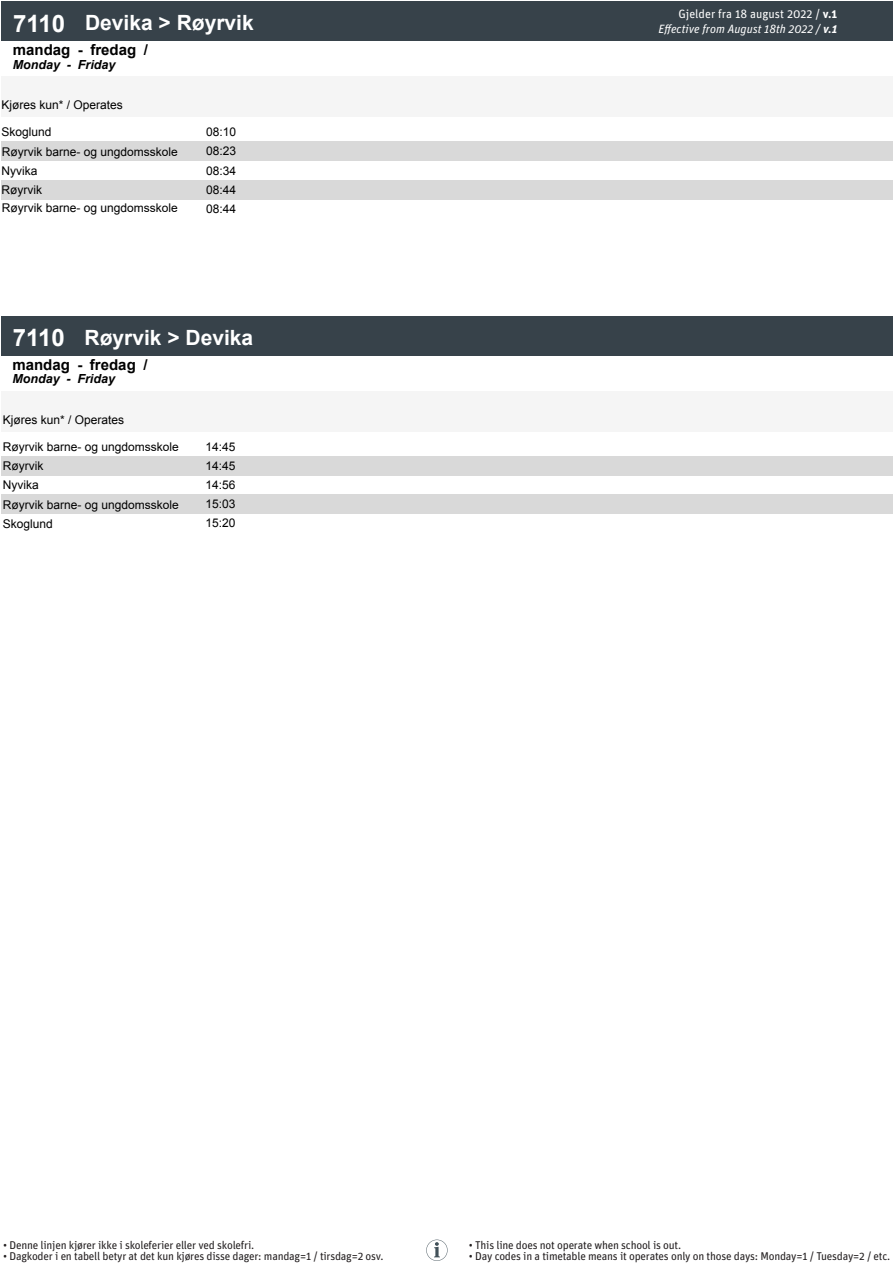
<style>
.page{position:relative;width:893px;height:1263px;background:#fff}
.page>*{position:absolute;margin:0;border:0;box-sizing:border-box;transform-origin:0 0}
.t1{font:700 21px "Arial";color:#fff}
.t2{font:700 15px "Arial";color:#000}
.t3{font:italic 700 12.45px "Arial";color:#000}
.t4{font:12px/19.2px "Arial";color:#000;text-align:justify}
.t5{font:italic 12px/14.4px "Unit Pro";color:#fff;text-align:right}
.t6{font:11.25px "Unit Pro";letter-spacing:-.02em;color:#231f20}
.s1{font-size:24px}
.s2{font-style:normal}
.s3{font-weight:700;font-style:normal}
.s4{font-weight:700}
</style>
<div class="page">
<div style="left:2px;top:77px;width:191px;height:40px;background:#f5f5f5"></div>
<div style="left:193px;top:77px;width:56px;height:40px;background:#f5f5f5"></div>
<div style="left:249px;top:77px;width:56px;height:40px;background:#f5f5f5"></div>
<div style="left:305px;top:77px;width:57px;height:40px;background:#f5f5f5"></div>
<div style="left:362px;top:77px;width:56px;height:40px;background:#f5f5f5"></div>
<div style="left:418px;top:77px;width:56px;height:40px;background:#f5f5f5"></div>
<div style="left:474px;top:77px;width:57px;height:40px;background:#f5f5f5"></div>
<div style="left:531px;top:77px;width:56px;height:40px;background:#f5f5f5"></div>
<div style="left:587px;top:77px;width:56px;height:40px;background:#f5f5f5"></div>
<div style="left:643px;top:77px;width:56px;height:40px;background:#f5f5f5"></div>
<div style="left:701px;top:77px;width:192px;height:40px;background:#f5f5f5"></div>
<div style="left:2px;top:1px;width:75px;height:40px;background:#37424a"></div>
<div style="left:77px;top:1px;width:816px;height:40px;background:#37424a"></div>
<div style="left:2px;top:142px;width:891px;height:19px;background:#d9d9d9"></div>
<div style="left:2px;top:180px;width:891px;height:19px;background:#d9d9d9"></div>
<div style="left:1px;top:391px;width:191px;height:41px;background:#f5f5f5"></div>
<div style="left:192px;top:391px;width:57px;height:41px;background:#f5f5f5"></div>
<div style="left:249px;top:391px;width:56px;height:41px;background:#f5f5f5"></div>
<div style="left:305px;top:391px;width:56px;height:41px;background:#f5f5f5"></div>
<div style="left:361px;top:391px;width:57px;height:41px;background:#f5f5f5"></div>
<div style="left:418px;top:391px;width:56px;height:41px;background:#f5f5f5"></div>
<div style="left:474px;top:391px;width:56px;height:41px;background:#f5f5f5"></div>
<div style="left:530px;top:391px;width:56px;height:41px;background:#f5f5f5"></div>
<div style="left:586px;top:391px;width:57px;height:41px;background:#f5f5f5"></div>
<div style="left:643px;top:391px;width:56px;height:41px;background:#f5f5f5"></div>
<div style="left:700px;top:391px;width:192px;height:41px;background:#f5f5f5"></div>
<div style="left:1px;top:316px;width:76px;height:39px;background:#37424a"></div>
<div style="left:77px;top:316px;width:815px;height:39px;background:#37424a"></div>
<div style="left:1px;top:456px;width:891px;height:20px;background:#d9d9d9"></div>
<div style="left:1px;top:495px;width:891px;height:19px;background:#d9d9d9"></div>
<svg style="left:426px;top:1239px;width:22px;height:22px"></svg>
<p class="t1" style="left:13px;top:8px;width:242px"><span class="s1">7110</span> Devika &gt; Røyrvik</p>
<p class="t2" style="left:13px;top:39px;width:137px">mandag - fredag /</p>
<p class="t3" style="left:13px;top:56px;width:104px">Monday - Friday</p>
<p class="t4" style="left:2px;top:95px;width:123px">Kjøres kun* / Operates</p>
<p class="t4" style="left:2px;top:122px;width:52px">Skoglund</p>
<p class="t4" style="left:206px;top:122px;width:32px">08:10</p>
<p class="t4" style="left:2px;top:142px;width:178px">Røyrvik barne- og ungdomsskole</p>
<p class="t4" style="left:206px;top:141px;width:32px">08:23</p>
<p class="t4" style="left:2px;top:161px;width:37px">Nyvika</p>
<p class="t4" style="left:206px;top:161px;width:32px">08:34</p>
<p class="t4" style="left:2px;top:180px;width:42px">Røyrvik</p>
<p class="t4" style="left:206px;top:180px;width:32px">08:44</p>
<p class="t4" style="left:2px;top:199px;width:178px">Røyrvik barne- og ungdomsskole</p>
<p class="t4" style="left:206px;top:199px;width:32px">08:44</p>
<p class="t1" style="left:13px;top:323px;width:242px"><span class="s1">7110</span> Røyrvik &gt; Devika</p>
<p class="t2" style="left:12px;top:354px;width:137px">mandag - fredag /</p>
<p class="t3" style="left:12px;top:371px;width:104px">Monday - Friday</p>
<p class="t4" style="left:3px;top:410px;width:123px">Kjøres kun* / Operates</p>
<p class="t4" style="left:3px;top:437px;width:178px;text-align:left">Røyrvik barne- og ungdomsskole<br>Røyrvik<br>Nyvika<br>Røyrvik barne- og ungdomsskole<br>Skoglund</p>
<p class="t4" style="left:206px;top:437px;width:32px">14:45<br>14:45<br>14:56<br>15:03</p>
<p class="t4" style="left:206px;top:513px;width:32px">15:20</p>
<p class="t5" style="left:659px;top:6px;width:180px"><span class="s2">Gjelder fra 18 august 2022 /</span> <span class="s3">v.1<br></span>Effective from August 18th 2022 / <span class="s4">v.1</span></p>
<p class="t6" style="left:3px;top:1237px;width:253px">• Denne linjen kjører ikke i skoleferier eller ved skolefri.</p>
<p class="t6" style="left:3px;top:1248px;width:382px">• Dagkoder i en tabell betyr at det kun kjøres disse dager: mandag=1 / tirsdag=2 osv.</p>
<p class="t6" style="left:469px;top:1237px;width:214px">• This line does not operate when school is out.</p>
<p class="t6" style="left:469px;top:1248px;width:423px">• Day codes in a timetable means it operates only on those days: Monday=1 / Tuesday=2 / etc.</p>
</div>
